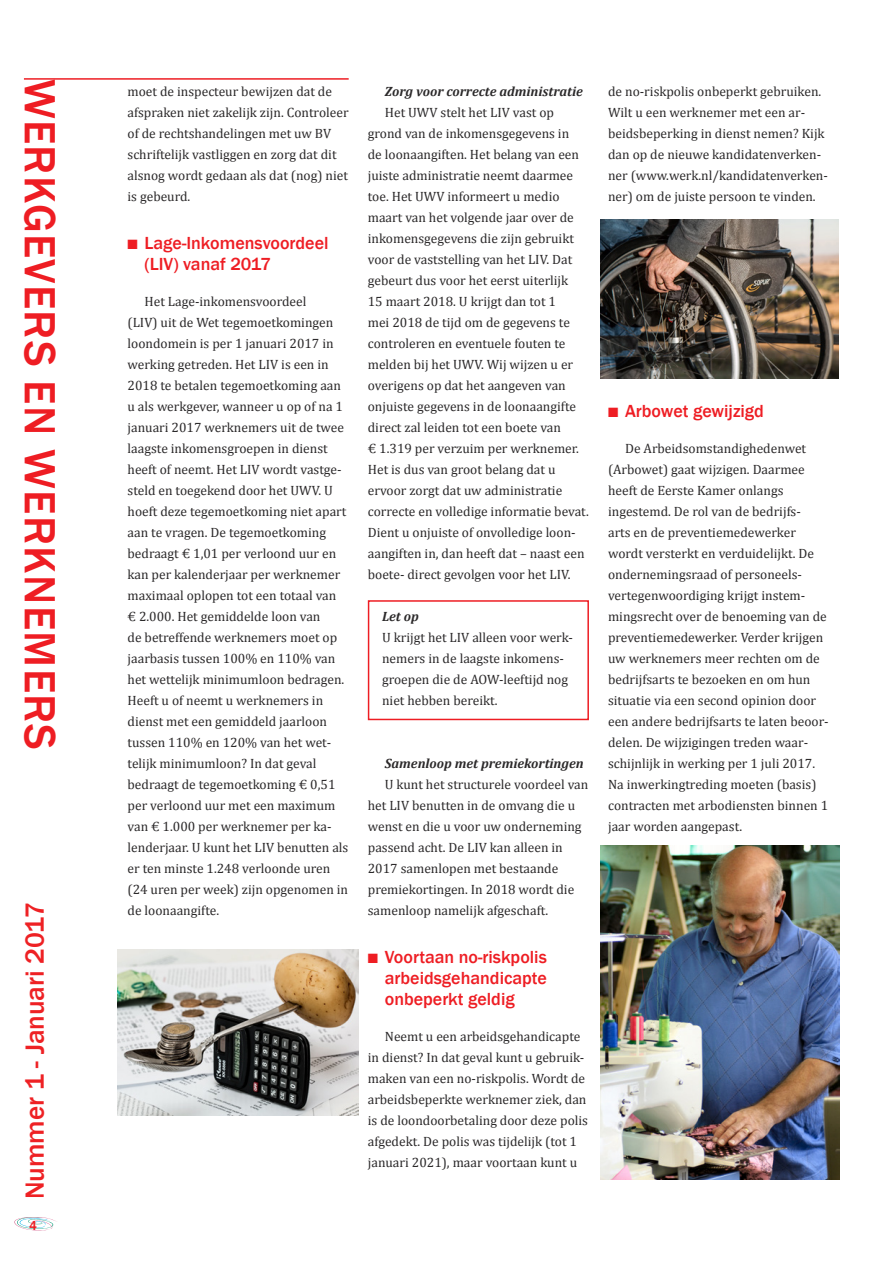
<style>
.page{position:relative;width:893px;height:1263px;background:#fff}
.page>*{position:absolute;margin:0;border:0;box-sizing:border-box;transform-origin:0 0}
.Sidebar{font:500 45px "Franklin Gothic";letter-spacing:.03em;color:#ee1d23}
.t1{font:500 27px "Franklin Gothic";color:#ee2124}
.t2{font:500 18px/21px "Franklin Gothic";color:#ee1d23;text-align:justify}
.Standaard_tekst{font:13.5px/21px "Cambria";color:#2b292a}
.Let_op_blok{font:13.5px/21px "Cambria";color:#2b292a}
.Standaard_tussenkop{font:italic 700 13.5px "Cambria";color:#2b292a}
.Let_op_blok_kop{font:italic 700 13.5px "Cambria";color:#2b292a}
.t3{font:500 13.5px "Franklin Gothic";color:#ee1d23}
</style>
<div class="page">
<svg style="left:14px;top:1217px;width:43px;height:13px"></svg>
<hr style="left:24px;top:78px;width:325px;height:2px;background:#ee1d23">
<img style="left:118px;top:949px;width:241px;height:167px">
<div style="left:368px;top:600px;width:221px;height:120px;border:2px solid #ee1d23"></div>
<img style="left:600px;top:219px;width:239px;height:159px">
<img style="left:600px;top:845px;width:239px;height:334px">
<p class="Sidebar" style="left:68px;top:79px;width:673px;rotate:90deg">WERKGEVERS EN WERKNEMERS</p>
<p class="t1" style="left:18px;top:1199px;width:298px;rotate:-90deg">Nummer 1 - Januari 2017</p>
<p class="t3" style="left:29px;top:1217px;width:9px">4</p>
<p class="Standaard_tekst" style="left:128px;top:81px;width:223px">moet de inspecteur bewijzen dat de afspraken niet zakelijk zijn. Controleer of de rechtshandelingen met uw BV schriftelijk vastliggen en zorg dat dit alsnog wordt gedaan als dat (nog) niet is gebeurd.</p>
<p class="t2" style="left:145px;top:233px;width:186px;text-indent:-17px">■ Lage-Inkomensvoordeel (LIV) vanaf 2017</p>
<p class="Standaard_tekst" style="left:128px;top:291px;width:222px;text-indent:17px">Het Lage-inkomensvoordeel<br>(LIV) uit de Wet tegemoetkomingen loondomein is per 1 januari 2017 in werking getreden. Het LIV is een in 2018 te betalen tegemoetkoming aan u als werkgever, wanneer u op of na 1 januari 2017 werknemers uit de twee laagste inkomensgroepen in dienst heeft of neemt. Het LIV wordt vastge&shy;steld en toegekend door het UWV. U hoeft deze tegemoetkoming niet apart aan te vragen. De tegemoetkoming bedraagt € 1,01 per verloond uur en kan per kalenderjaar per werknemer maximaal oplopen tot een totaal van<br>€ 2.000. Het gemiddelde loon van<br>de betreffende werknemers moet op jaarbasis tussen 100% en 110% van het wettelijk minimumloon bedragen.<br>Heeft u of neemt u werknemers in dienst met een gemiddeld jaarloon tussen 110% en 120% van het wet&shy;telijk minimumloon? In dat geval bedraagt de tegemoetkoming € 0,51 per verloond uur met een maximum van € 1.000 per werknemer per ka&shy;lenderjaar. U kunt het LIV benutten als er ten minste 1.248 verloonde uren (24 uren per week) zijn opgenomen in de loonaangifte.</p>
<p class="Standaard_tussenkop" style="left:385px;top:83px;width:199px">Zorg voor correcte administratie</p>
<p class="Standaard_tekst" style="left:368px;top:102px;width:222px;text-indent:17px">Het UWV stelt het LIV vast op grond van de inkomensgegevens in<br>de loonaangiften. Het belang van een juiste administratie neemt daarmee toe. Het UWV informeert u medio maart van het volgende jaar over de inkomensgegevens die zijn gebruikt voor de vaststelling van het LIV. Dat gebeurt dus voor het eerst uiterlijk<br>15 maart 2018. U krijgt dan tot 1<br>mei 2018 de tijd om de gegevens te controleren en eventuele fouten te melden bij het UWV. Wij wijzen u er overigens op dat het aangeven van onjuiste gegevens in de loonaangifte direct zal leiden tot een boete van<br>€ 1.319 per verzuim per werknemer.<br>Het is dus van groot belang dat u ervoor zorgt dat uw administratie correcte en volledige informatie bevat.<br>Dient u onjuiste of onvolledige loon&shy;aangiften in, dan heeft dat – naast een boete- direct gevolgen voor het LIV.</p>
<p class="Let_op_blok_kop" style="left:382px;top:608px;width:38px">Let op</p>
<p class="Let_op_blok" style="left:382px;top:627px;width:192px">U krijgt het LIV alleen voor werk&shy;nemers in de laagste inkomens&shy;groepen die de AOW-leeftijd nog niet hebben bereikt.</p>
<p class="Standaard_tussenkop" style="left:385px;top:755px;width:200px">Samenloop met premiekortingen</p>
<p class="Standaard_tekst" style="left:368px;top:774px;width:222px;text-indent:17px">U kunt het structurele voordeel van het LIV benutten in de omvang die u wenst en die u voor uw onderneming passend acht. De LIV kan alleen in 2017 samenlopen met bestaande premiekortingen. In 2018 wordt die samenloop namelijk afgeschaft.</p>
<p class="t2" style="left:385px;top:947px;width:164px;text-indent:-17px">■ Voortaan no-riskpolis arbeidsgehandicapte onbeperkt geldig</p>
<p class="Standaard_tekst" style="left:368px;top:1026px;width:222px;text-indent:17px">Neemt u een arbeidsgehandicapte in dienst? In dat geval kunt u gebruik&shy;maken van een no-riskpolis. Wordt de arbeidsbeperkte werknemer ziek, dan is de loondoorbetaling door deze polis afgedekt. De polis was tijdelijk (tot 1 januari 2021), maar voortaan kunt u</p>
<p class="Standaard_tekst" style="left:608px;top:81px;width:221px">de no-riskpolis onbeperkt gebruiken.<br>Wilt u een werknemer met een ar&shy;beidsbeperking in dienst nemen? Kijk dan op de nieuwe kandidatenverken&shy;ner (www.werk.nl/kandidatenverken&shy;ner) om de juiste persoon te vinden.</p>
<p class="t2" style="left:608px;top:401px;width:157px">■ Arbowet gewijzigd</p>
<p class="Standaard_tekst" style="left:608px;top:438px;width:222px;text-indent:17px">De Arbeidsomstandighedenwet (Arbowet) gaat wijzigen. Daarmee heeft de Eerste Kamer onlangs ingestemd. De rol van de bedrijfs-<br>arts en de preventiemedewerker wordt versterkt en verduidelijkt. De ondernemingsraad of personeels&shy;vertegenwoordiging krijgt instem&shy;mingsrecht over de benoeming van de preventiemedewerker. Verder krijgen uw werknemers meer rechten om de bedrijfsarts te bezoeken en om hun situatie via een second opinion door een andere bedrijfsarts te laten beoor&shy;delen. De wijzigingen treden waar&shy;schijnlijk in werking per 1 juli 2017.<br>Na inwerkingtreding moeten (basis) contracten met arbodiensten binnen 1 jaar worden aangepast.</p>
</div>
